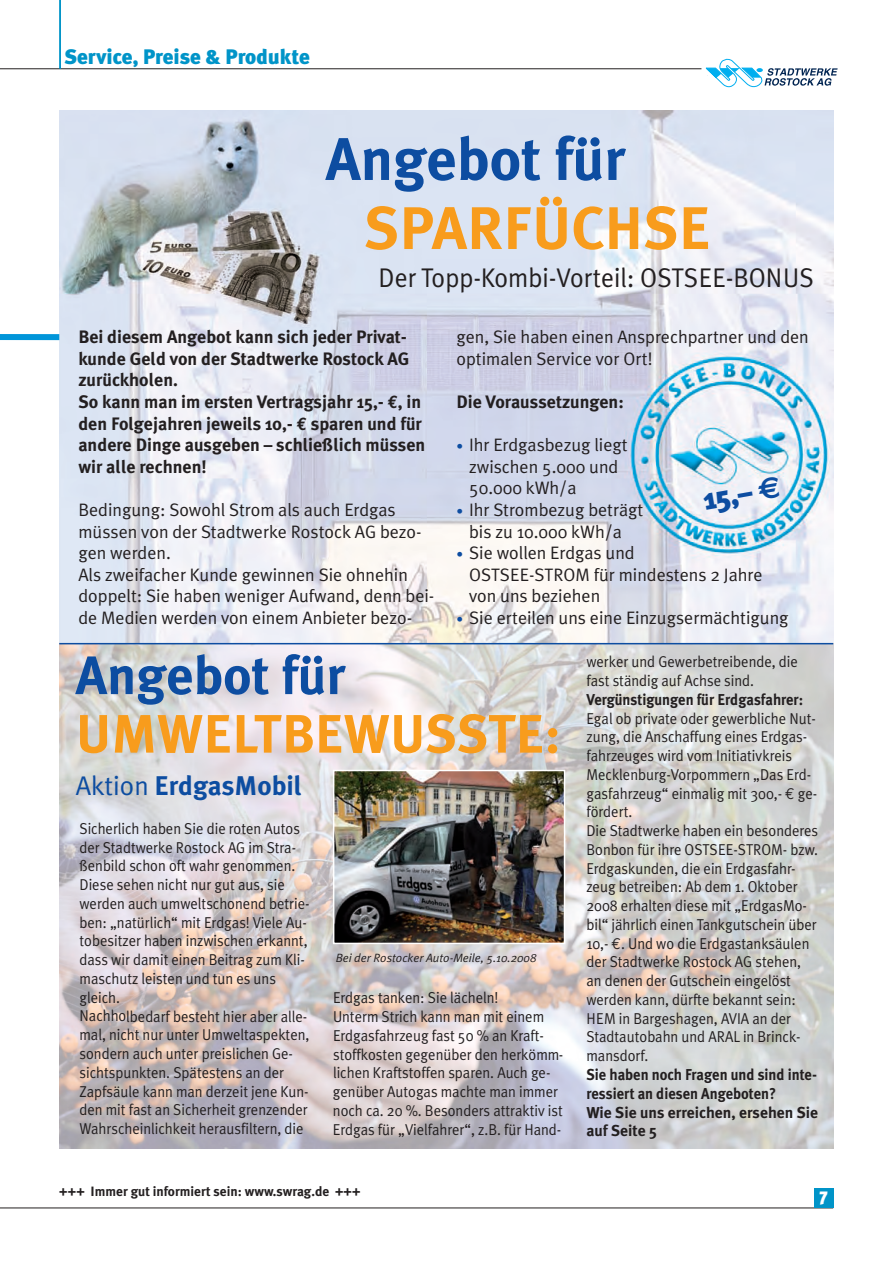
<style>
.page{position:relative;width:893px;height:1263px;background:#fff}
.page>*{position:absolute;margin:0;border:0;box-sizing:border-box;transform-origin:0 0}
.t1{font:700 60px "Meta Plus";color:#0d4da1}
.t2{font:700 60px "Meta Plus";color:#f89c1c}
.t3{font:700 54px "Meta Plus";color:#f89c1c}
.t4{font:700 54px "Meta Plus";color:#0d4da1}
.t5{font:900 30px "Meta Plus";color:#0d4da1}
.t6{font:27px "Meta Plus Normal";color:#231f20;scale:.95 1}
.t7{font:700 27px "Meta Plus";color:#0d4da1}
.t8{font:900 21px "Meta Plus";color:#0094c8}
.t9{font:18px/21.6px "Meta Plus Normal";color:#231f20}
.t10{font:700 18px/21.6px "Meta Plus";color:#231f20}
.t11{font:900 18px "Meta Plus";color:#fff}
.t12{font:15.75px/18.8px "Meta Plus Normal";color:#231f20;scale:.93 1}
.t13{font:700 15.75px/18.8px "Meta Plus";color:#231f20;scale:.93 1}
.t14{font:700 13.5px "Meta Plus";color:#231f20}
.t15{font:italic 12px "Meta Plus Normal";color:#231f20}
.s1{font-family:"Euro Mono"}
.s2{font-size:13.5px;color:#0d4da1}
.s3{font-family:"Euro Sans";font-weight:700}
.s4{font-family:"Meta Plus Normal";font-weight:400}
</style>
<div class="page">
<img style="left:59px;top:642px;width:774px;height:506px">
<svg style="left:59px;top:110px;width:774px;height:532px"></svg>
<hr style="left:0;top:1207px;width:833px;height:1px;background:#231f20">
<hr style="left:0;top:68px;width:701px;height:1px;background:#231f20">
<svg style="left:693px;top:58px;width:145px;height:30px"></svg>
<hr style="left:59px;top:0;width:2px;height:69px;background:#0094c8">
<div style="left:814px;top:1188px;width:19px;height:19px;background:#0094c8"></div>
<img style="left:336px;top:772px;width:226px;height:169px">
<div style="left:333px;top:769px;width:232px;height:175px;border:2px solid #fff"></div>
<hr style="left:59px;top:643px;width:774px;height:1px;background:#0d4da1">
<svg style="left:0;top:330px;width:65px;height:13px"></svg>
<h3 class="t8" style="left:64px;top:45px;width:247px">Service, Preise &amp; Produkte</h3>
<h1 class="t1" style="left:326px;top:124px;width:301px">Angebot für</h1>
<h1 class="t2" style="left:364px;top:193px;width:348px">SPARFÜCHSE</h1>
<h3 class="t6" style="left:379px;top:261px;width:460px">Der Topp-Kombi-Vorteil: OSTSEE-BONUS</h3>
<p class="t10" style="left:78px;top:326px;width:348px">Bei diesem Angebot kann sich jeder Privat&shy;kunde Geld von der Stadtwerke Rostock AG zurückholen.<br>So kann man im ersten Vertragsjahr 15,- <span class="s1">€</span>, in den Folgejahren jeweils 10,- <span class="s1">€</span> sparen und für andere Dinge ausgeben – schließlich müssen wir alle rechnen!</p>
<p class="t9" style="left:78px;top:499px;width:357px">Bedingung: Sowohl Strom als auch Erdgas müssen von der Stadtwerke Rostock AG bezo&shy;gen werden.<br>Als zweifacher Kunde gewinnen Sie ohnehin doppelt: Sie haben weniger Aufwand, denn bei&shy;de Medien werden von einem Anbieter bezo-</p>
<p class="t9" style="left:456px;top:326px;width:354px">gen, Sie haben einen Ansprechpartner und den optimalen Service vor Ort!</p>
<p class="t10" style="left:456px;top:391px;width:169px">Die Voraussetzungen:</p>
<p class="t9" style="left:469px;top:434px;width:160px;text-indent:-13px"><span class="s2">•</span> Ihr Erdgasbezug liegt zwischen 5.000 und<br>50.000 kWh/a</p>
<p class="t9" style="left:456px;top:499px;width:188px;text-align:center"><span class="s2">•</span> Ihr Strombezug beträgt bis zu 10.000 kWh/a</p>
<p class="t9" style="left:469px;top:542px;width:295px;text-indent:-13px"><span class="s2">•</span> Sie wollen Erdgas und<br>OSTSEE-STROM für mindestens 2 Jahre von uns beziehen</p>
<p class="t9" style="left:456px;top:607px;width:334px"><span class="s2">•</span> Sie erteilen uns eine Einzugsermächtigung</p>
<h3 class="t5" style="left:701px;top:482px;width:80px;rotate:-10deg">15,– <span class="s3">€</span></h3>
<h2 class="t4" style="left:76px;top:644px;width:271px">Angebot für</h2>
<h2 class="t3" style="left:76px;top:702px;width:487px">UMWELTBEWUSSTE:</h2>
<h3 class="t7" style="left:76px;top:769px;width:228px"><span class="s4">Aktion</span> ErdgasMobil</h3>
<p class="t12" style="left:79px;top:819px;width:249px">Sicherlich haben Sie die roten Autos der Stadtwerke Rostock AG im Stra&shy;ßenbild schon oft wahr genommen.<br>Diese sehen nicht nur gut aus, sie werden auch umweltschonend betrie&shy;ben: „natürlich“ mit Erdgas! Viele Au&shy;tobesitzer haben inzwischen erkannt, dass wir damit einen Beitrag zum Kli&shy;maschutz leisten und tun es uns gleich.<br>Nachholbedarf besteht hier aber alle&shy;mal, nicht nur unter Umweltaspekten, sondern auch unter preislichen Ge&shy;sichtspunkten. Spätestens an der Zapfsäule kann man derzeit jene Kun&shy;den mit fast an Sicherheit grenzender Wahrscheinlichkeit herausfiltern, die</p>
<p class="t15" style="left:336px;top:950px;width:202px">Bei der Rostocker Auto-Meile, 5.10.2008</p>
<p class="t12" style="left:333px;top:988px;width:249px">Erdgas tanken: Sie lächeln!<br>Unterm Strich kann man mit einem Erdgasfahrzeug fast 50 % an Kraft&shy;stoffkosten gegenüber den herkömm&shy;lichen Kraftstoffen sparen. Auch ge&shy;genüber Autogas machte man immer noch ca. 20 %. Besonders attraktiv ist Erdgas für „Vielfahrer“, z.B. für Hand-</p>
<p class="t14" style="left:59px;top:1183px;width:303px">+++ Immer gut informiert sein: www.swrag.de +++</p>
<p class="t12" style="left:586px;top:652px;width:229px">werker und Gewerbetreibende, die fast ständig auf Achse sind.</p>
<p class="t13" style="left:586px;top:690px;width:235px">Vergünstigungen für Erdgasfahrer:</p>
<p class="t12" style="left:586px;top:708px;width:251px">Egal ob private oder gewerbliche Nut&shy;zung, die Anschaffung eines Erdgas&shy;fahrzeuges wird vom Initiativkreis<br>Mecklenburg-Vorpommern „Das Erd&shy;gasfahrzeug“ einmalig mit 300,- <span class="s1">€</span> ge&shy;fördert.<br>Die Stadtwerke haben ein besonderes<br>Bonbon für ihre OSTSEE-STROM- bzw.<br>Erdgaskunden, die ein Erdgasfahr&shy;zeug betreiben: Ab dem 1. Oktober<br>2008 erhalten diese mit „ErdgasMo&shy;bil“ jährlich einen Tankgutschein über<br>10,- <span class="s1">€</span>. Und wo die Erdgastanksäulen der Stadtwerke Rostock AG stehen, an denen der Gutschein eingelöst werden kann, dürfte bekannt sein:<br>HEM in Bargeshagen, AVIA an der<br>Stadtautobahn und ARAL in Brinck&shy;mansdorf.</p>
<p class="t13" style="left:586px;top:1065px;width:251px">Sie haben noch Fragen und sind inte&shy;ressiert an diesen Angeboten?<br>Wie Sie uns erreichen, ersehen Sie auf Seite 5</p>
<p class="t11" style="left:820px;top:1184px;width:9px">7</p>
</div>
